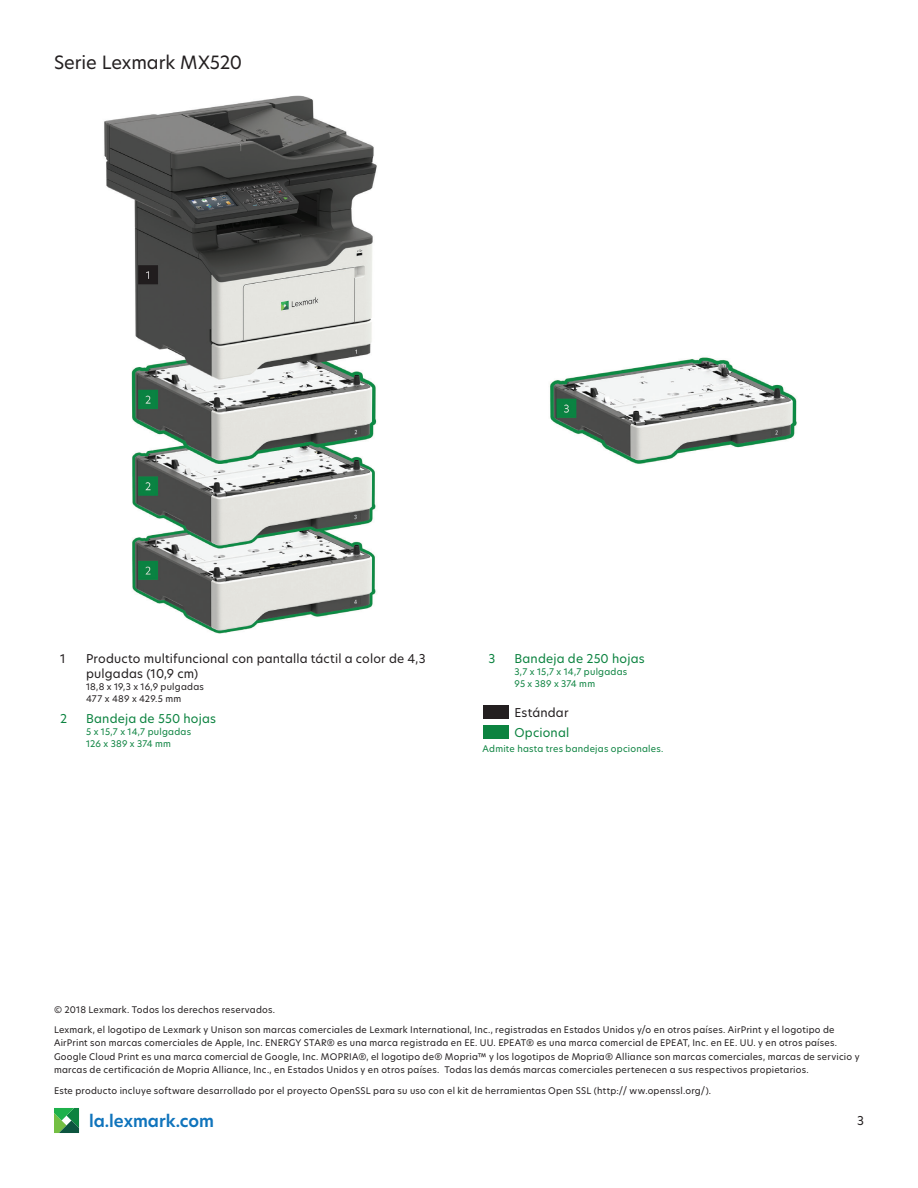
<style>
.page{position:relative;width:918px;height:1188px;background:#fff}
.page>*{position:absolute;margin:0;border:0;box-sizing:border-box;transform-origin:0 0}
.Title_-_secondary_he{font:18px "TP Hero";letter-spacing:-.005em;color:#231f20}
.URL{font:600 16.5px "TP Hero";color:#1074bc}
.Line_art_-_black{font:12px/15px "TP Hero";letter-spacing:.015em;color:#231f20}
.Line_art_-_green{font:12px "TP Hero";letter-spacing:.015em;color:#0c8340}
.Copyright{font:9px/13.5px "TP Hero";letter-spacing:.025em;color:#231f20}
.Line_art_-_green_sma{font:9px "TP Hero";letter-spacing:.025em;color:#0c8340}
.Line_art_-_black_sma{font:9px "TP Hero";letter-spacing:.025em;color:#231f20}
</style>
<div class="page">
<svg style="left:54px;top:1108px;width:25px;height:25px"></svg>
<div style="left:483px;top:705px;width:26px;height:14px;background:#231f20"></div>
<div style="left:483px;top:725px;width:26px;height:14px;background:#0c8340"></div>
<img style="left:104px;top:95px;width:273px;height:539px">
<img style="left:550px;top:357px;width:247px;height:107px">
<p class="Title_-_secondary_he" style="left:54px;top:50px;width:190px">Serie Lexmark MX520</p>
<p class="Line_art_-_black" style="left:60px;top:650px;width:7px">1</p>
<p class="Line_art_-_black" style="left:86px;top:650px;width:341px">Producto multifuncional con pantalla táctil a color de 4,3 pulgadas (10,9 cm)</p>
<p class="Line_art_-_black_sma" style="left:86px;top:680px;width:119px">18,8 x 19,3 x 16,9 pulgadas</p>
<p class="Line_art_-_black_sma" style="left:86px;top:692px;width:97px">477 x 489 x 429.5 mm</p>
<p class="Line_art_-_green" style="left:60px;top:711px;width:9px">2</p>
<p class="Line_art_-_green" style="left:86px;top:711px;width:131px">Bandeja de 550 hojas</p>
<p class="Line_art_-_green_sma" style="left:86px;top:726px;width:107px">5 x 15,7 x 14,7 pulgadas</p>
<p class="Line_art_-_green_sma" style="left:86px;top:738px;width:86px">126 x 389 x 374 mm</p>
<p class="Line_art_-_green" style="left:489px;top:650px;width:8px">3</p>
<p class="Line_art_-_green" style="left:515px;top:650px;width:132px">Bandeja de 250 hojas</p>
<p class="Line_art_-_green_sma" style="left:515px;top:665px;width:114px">3,7 x 15,7 x 14,7 pulgadas</p>
<p class="Line_art_-_green_sma" style="left:515px;top:677px;width:82px">95 x 389 x 374 mm</p>
<p class="Line_art_-_black" style="left:515px;top:705px;width:55px">Estándar</p>
<p class="Line_art_-_green" style="left:515px;top:725px;width:56px">Opcional</p>
<p class="Line_art_-_green_sma" style="left:483px;top:743px;width:182px">Admite hasta tres bandejas opcionales.</p>
<p class="Copyright" style="left:54px;top:1002px;width:223px">© 2018 Lexmark. Todos los derechos reservados.</p>
<p class="Copyright" style="left:54px;top:1023px;width:807px">Lexmark, el logotipo de Lexmark y Unison son marcas comerciales de Lexmark International, Inc., registradas en Estados Unidos y/o en otros países. AirPrint y el logotipo de AirPrint son marcas comerciales de Apple, Inc. ENERGY STAR® es una marca registrada en EE. UU. EPEAT® es una marca comercial de EPEAT, Inc. en EE. UU. y en otros países.<br>Google Cloud Print es una marca comercial de Google, Inc. MOPRIA®, el logotipo de® Mopria™ y los logotipos de Mopria® Alliance son marcas comerciales, marcas de servicio y marcas de certificación de Mopria Alliance, Inc., en Estados Unidos y en otros países. Todas las demás marcas comerciales pertenecen a sus respectivos propietarios.</p>
<p class="Copyright" style="left:54px;top:1083px;width:659px">Este producto incluye software desarrollado por el proyecto OpenSSL para su uso con el kit de herramientas Open SSL (http:// ww.openssl.org/).</p>
<p class="URL" style="left:89px;top:1110px;width:127px">la.lexmark.com</p>
<h3 class="Line_art_-_black" style="left:857px;top:1113px;width:8px">3</h3>
</div>
